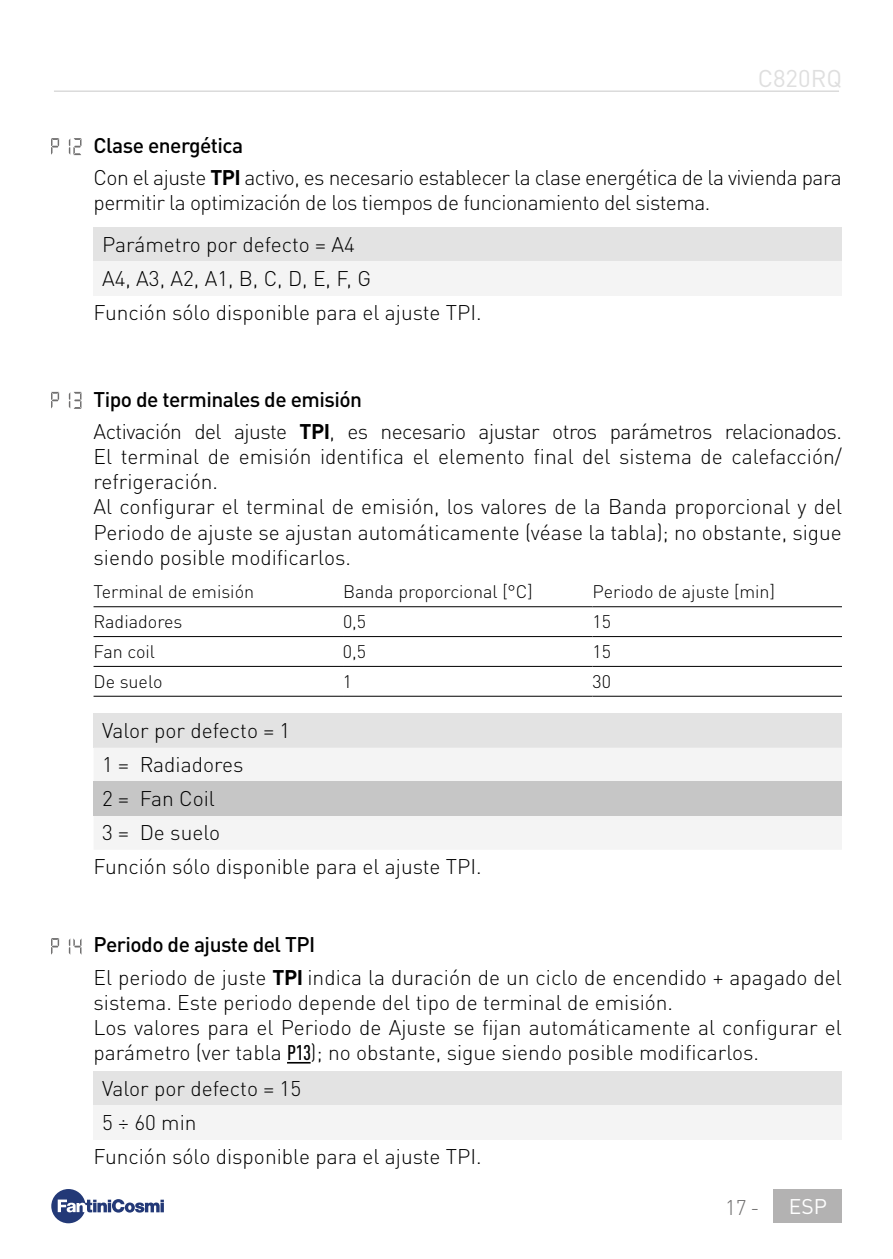
<style>
.page{position:relative;width:893px;height:1259px;background:#fff}
.page>*{position:absolute;margin:0;border:0;box-sizing:border-box;transform-origin:0 0}
.t1{font:24px "DIN Pro";color:#dfdfdf}
.t2{font:300 21px/25.2px "DIN Pro";color:#000}
.t3{font:300 21px/32.1px "DIN Pro";letter-spacing:-.025em;color:#000}
.t4{font:300 21px "DIN Pro";color:#706f6f}
.t5{font:21px "DIN Pro";color:#fff}
.t6{font:300 18px "DIN Pro";color:#000}
.s1{font-weight:500}
.s2{font-weight:700}
.s3{font-weight:500;font-stretch:condensed}
</style>
<div class="page">
<hr style="left:54px;top:90px;width:785px;height:2px;background:#dadada">
<svg style="left:51px;top:1189px;width:113px;height:34px"></svg>
<div style="left:774px;top:1189px;width:68px;height:33px;background:#b3b2b2"></div>
<div style="left:94px;top:227px;width:748px;height:34px;background:#e3e3e3"></div>
<div style="left:94px;top:261px;width:748px;height:34px;background:#f4f4f4"></div>
<svg style="left:51px;top:138px;width:8px;height:17px"></svg>
<svg style="left:69px;top:138px;width:12px;height:17px"></svg>
<div style="left:94px;top:1071px;width:748px;height:35px;background:#e3e3e3"></div>
<div style="left:94px;top:1106px;width:748px;height:34px;background:#f4f4f4"></div>
<svg style="left:51px;top:938px;width:8px;height:16px"></svg>
<svg style="left:69px;top:938px;width:12px;height:16px"></svg>
<svg style="left:287px;top:1062px;width:24px;height:1px"></svg>
<div style="left:94px;top:713px;width:748px;height:34px;background:#e3e3e3"></div>
<div style="left:94px;top:747px;width:748px;height:102px;background:#f4f4f4"></div>
<div style="left:94px;top:781px;width:748px;height:34px;background:#c6c6c6"></div>
<svg style="left:51px;top:392px;width:8px;height:16px"></svg>
<svg style="left:69px;top:392px;width:12px;height:17px"></svg>
<hr style="left:94px;top:606px;width:249px;height:1px;background:#000">
<hr style="left:343px;top:606px;width:249px;height:1px;background:#000">
<hr style="left:592px;top:606px;width:250px;height:1px;background:#000">
<hr style="left:94px;top:636px;width:249px;height:1px;background:#000">
<hr style="left:343px;top:636px;width:249px;height:1px;background:#000">
<hr style="left:592px;top:636px;width:250px;height:1px;background:#000">
<hr style="left:94px;top:666px;width:249px;height:1px;background:#000">
<hr style="left:343px;top:666px;width:249px;height:1px;background:#000">
<hr style="left:592px;top:666px;width:250px;height:1px;background:#000">
<hr style="left:94px;top:696px;width:249px;height:1px;background:#000">
<hr style="left:343px;top:696px;width:249px;height:1px;background:#000">
<hr style="left:592px;top:696px;width:250px;height:1px;background:#000">
<p class="t1" style="left:758px;top:62px;width:86px">C820RQ</p>
<p class="t3" style="left:94px;top:128px;width:750px"><span class="s1">Clase energética<br></span>Con el ajuste <span class="s2">TPI</span> activo, es necesario establecer la clase energética de la vivienda para</p>
<p class="t3" style="left:102px;top:180px;width:610px;line-height:41.4px;text-indent:-9px">permitir la optimización de los tiempos de funcionamiento del sistema.<br>Parámetro por defecto = A4</p>
<p class="t2" style="left:94px;top:259px;width:390px;line-height:33.9px;text-indent:9px">A4, A3, A2, A1, B, C, D, E, F, G<br>Función sólo disponible para el ajuste TPI.</p>
<p class="t3" style="left:94px;top:381px;width:750px"><span class="s1">Tipo de terminales de emisión<br></span>Activación del ajuste <span class="s2">TPI</span>, es necesario ajustar otros parámetros relacionados.</p>
<p class="t2" style="left:94px;top:442px;width:750px">El terminal de emisión identifica el elemento final del sistema de calefacción/ refrigeración.<br>Al configurar el terminal de emisión, los valores de la Banda proporcional y del Periodo de ajuste se ajustan automáticamente (véase la tabla); no obstante, sigue siendo posible modificarlos.</p>
<p class="t6" style="left:94px;top:578px;width:162px">Terminal de emisión</p>
<p class="t6" style="left:343px;top:578px;width:191px">Banda proporcional [°C]</p>
<p class="t6" style="left:592px;top:578px;width:184px">Periodo de ajuste [min]</p>
<p class="t6" style="left:94px;top:607px;width:90px">Radiadores</p>
<p class="t6" style="left:343px;top:607px;width:25px">0,5</p>
<p class="t6" style="left:592px;top:607px;width:20px">15</p>
<p class="t6" style="left:94px;top:637px;width:63px">Fan coil</p>
<p class="t6" style="left:343px;top:637px;width:25px">0,5</p>
<p class="t6" style="left:592px;top:637px;width:20px">15</p>
<p class="t6" style="left:93px;top:667px;width:71px">De suelo</p>
<p class="t6" style="left:343px;top:667px;width:11px">1</p>
<p class="t6" style="left:592px;top:667px;width:20px">30</p>
<p class="t2" style="left:102px;top:716px;width:190px">Valor por defecto = 1</p>
<p class="t2" style="left:102px;top:750px;width:143px">1 = Radiadores</p>
<p class="t2" style="left:102px;top:784px;width:114px">2 = Fan Coil</p>
<p class="t2" style="left:102px;top:818px;width:120px">3 = De suelo</p>
<p class="t2" style="left:94px;top:852px;width:390px">Función sólo disponible para el ajuste TPI.</p>
<p class="t2" style="left:94px;top:926px;width:750px;line-height:33px"><span class="s1">Periodo de ajuste del TPI<br></span>El periodo de juste <span class="s2">TPI</span> indica la duración de un ciclo de encendido + apagado del</p>
<p class="t2" style="left:94px;top:988px;width:750px">sistema. Este periodo depende del tipo de terminal de emisión.<br>Los valores para el Periodo de Ajuste se fijan automáticamente al configurar el parámetro (ver tabla <span class="s3">P13</span>); no obstante, sigue siendo posible modificarlos.</p>
<p class="t2" style="left:102px;top:1074px;width:201px">Valor por defecto = 15</p>
<p class="t2" style="left:102px;top:1108px;width:96px">5 ÷ 60 min</p>
<p class="t2" style="left:94px;top:1142px;width:390px">Función sólo disponible para el ajuste TPI.</p>
<p class="t4" style="left:725px;top:1190px;width:36px">17-</p>
<p class="t5" style="left:789px;top:1192px;width:40px">ESP</p>
</div>
